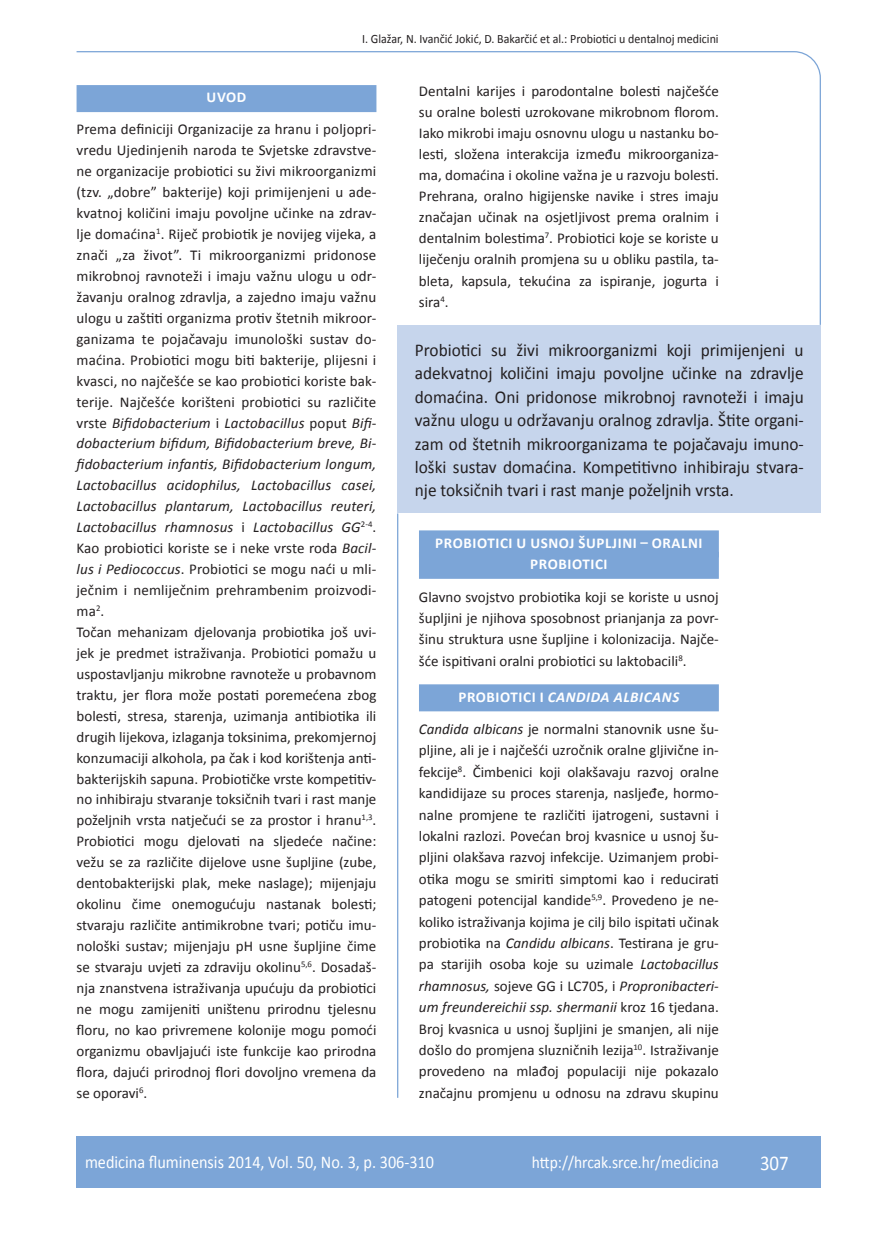
<style>
.page{position:relative;width:872px;height:1234px;background:#fff}
.page>*{position:absolute;margin:0;border:0;box-sizing:border-box;transform-origin:0 0}
.t1{font:21px "Calibri";color:#fff;scale:.9 1}
.t2{font:18px/23.4px "Calibri";color:#231f20;text-align:justify;scale:.96 1}
.t3{font:18px "Calibri";color:#fff;scale:.9 1}
.t4{font:17.25px "Calibri";color:#fff;scale:.9 1}
.t5{font:15px/21px "Calibri";color:#231f20;text-align:justify}
.t6{font:700 15px/21.5px "Calibri";letter-spacing:.04em;color:#fff;text-align:center}
.t7{font:12.75px "Calibri";color:#231f20;scale:.94 1}
.s1{font-style:italic}
.s2{font-weight:700;color:#fff}
.s3{font-weight:700;font-style:italic;color:#fff}
</style>
<div class="page">
<svg style="left:76px;top:51px;width:745px;height:275px"></svg>
<hr style="left:397px;top:513px;width:1px;height:584px;background:#7ca5d7">
<div style="left:77px;top:1135px;width:744px;height:51px;background:#7ca5d7"></div>
<div style="left:77px;top:85px;width:299px;height:27px;background:#7ca5d7"></div>
<div style="left:398px;top:325px;width:423px;height:188px;background:#c6d5ec"></div>
<div style="left:419px;top:530px;width:300px;height:27px;background:#7ca5d7"></div>
<div style="left:419px;top:551px;width:300px;height:27px;background:#7ca5d7"></div>
<div style="left:419px;top:684px;width:300px;height:27px;background:#7ca5d7"></div>
<p class="t7" style="left:362px;top:30px;width:381px">I. Glažar, N. Ivančić Jokić, D. Bakarčić et al.: Probiotici u dentalnoj medicini</p>
<p class="t6" style="left:207px;top:86px;width:41px">UVOD</p>
<p class="t5" style="left:77px;top:118px;width:301px;text-align:left">Prema definiciji Organizacije za hranu i poljopri&shy;vredu Ujedinjenih naroda te Svjetske zdravstve&shy;ne organizacije probiotici su živi mikroorganizmi (tzv. „dobre” bakterije) koji primijenjeni u ade&shy;kvatnoj količini imaju povoljne učinke na zdrav&shy;lje domaćina<sup>1</sup>. Riječ probiotik je novijeg vijeka, a znači „za život”. Ti mikroorganizmi pridonose mikrobnoj ravnoteži i imaju važnu ulogu u odr&shy;žavanju oralnog zdravlja, a zajedno imaju važnu ulogu u zaštiti organizma protiv štetnih mikroor&shy;ganizama te pojačavaju imunološki sustav do&shy;maćina. Probiotici mogu biti bakterije, plijesni i kvasci, no najčešće se kao probiotici koriste bak&shy;terije. Najčešće korišteni probiotici su različite vrste <span class="s1">Bifidobacterium</span> i <span class="s1">Lactobacillus</span> poput <span class="s1">Bifi&shy;dobacterium bifidum, Bifidobacterium breve, Bi&shy;fidobacterium infantis, Bifidobacterium longum, Lactobacillus acidophilus, Lactobacillus casei, Lactobacillus plantarum, Lactobacillus reuteri, Lactobacillus rhamnosus</span> i <span class="s1">Lactobacillus GG</span><sup>2-4</sup>.<br>Kao probiotici koriste se i neke vrste roda <span class="s1">Bacil&shy;lus i Pediococcus</span>. Probiotici se mogu naći u mli&shy;ječnim i nemliječnim prehrambenim proizvodi&shy;ma<sup>2</sup>.<br>Točan mehanizam djelovanja probiotika još uvi&shy;jek je predmet istraživanja. Probiotici pomažu u uspostavljanju mikrobne ravnoteže u probavnom traktu, jer flora može postati poremećena zbog bolesti, stresa, starenja, uzimanja antibiotika ili drugih lijekova, izlaganja toksinima, prekomjernoj konzumaciji alkohola, pa čak i kod korištenja anti&shy;bakterijskih sapuna. Probiotičke vrste kompetitiv&shy;no inhibiraju stvaranje toksičnih tvari i rast manje poželjnih vrsta natječući se za prostor i hranu<sup>1,3</sup>.<br>Probiotici mogu djelovati na sljedeće načine: vežu se za različite dijelove usne šupljine (zube, dentobakterijski plak, meke naslage); mijenjaju okolinu čime onemogućuju nastanak bolesti; stvaraju različite antimikrobne tvari; potiču imu&shy;nološki sustav; mijenjaju pH usne šupljine čime se stvaraju uvjeti za zdraviju okolinu<sup>5,6</sup>. Dosadaš&shy;nja znanstvena istraživanja upućuju da probiotici ne mogu zamijeniti uništenu prirodnu tjelesnu floru, no kao privremene kolonije mogu pomoći organizmu obavljajući iste funkcije kao prirodna flora, dajući prirodnoj flori dovoljno vremena da se oporavi<sup>6</sup>.</p>
<p class="t5" style="left:419px;top:80px;width:301px">Dentalni karijes i parodontalne bolesti najčešće su oralne bolesti uzrokovane mikrobnom florom.<br>Iako mikrobi imaju osnovnu ulogu u nastanku bo&shy;lesti, složena interakcija između mikroorganiza&shy;ma, domaćina i okoline važna je u razvoju bolesti.<br>Prehrana, oralno higijenske navike i stres imaju značajan učinak na osjetljivost prema oralnim i dentalnim bolestima<sup>7</sup>. Probiotici koje se koriste u liječenju oralnih promjena su u obliku pastila, ta&shy;bleta, kapsula, tekućina za ispiranje, jogurta i sira<sup>4</sup>.</p>
<p class="t2" style="left:415px;top:337px;width:406px">Probiotici su živi mikroorganizmi koji primijenjeni u adekvatnoj količini imaju povoljne učinke na zdravlje domaćina. Oni pridonose mikrobnoj ravnoteži i imaju važnu ulogu u održavanju oralnog zdravlja. Štite organi&shy;zam od štetnih mikroorganizama te pojačavaju imuno&shy;loški sustav domaćina. Kompetitivno inhibiraju stvara&shy;nje toksičnih tvari i rast manje poželjnih vrsta.</p>
<p class="t6" style="left:435px;top:531px;width:269px">PROBIOTICI U USNOJ ŠUPLJINI – ORALNI<br>PROBIOTICI</p>
<p class="t5" style="left:419px;top:585px;width:301px;line-height:21.5px">Glavno svojstvo probiotika koji se koriste u usnoj šupljini je njihova sposobnost prianjanja za povr&shy;šinu struktura usne šupljine i kolonizacija. Najče&shy;šće ispitivani oralni probiotici su laktobacili<sup>8</sup>.</p>
<p class="t5" style="left:419px;top:679px;width:301px;line-height:32.4px;text-align:center"><span class="s2">PROBIOTICI I</span> <span class="s3">CANDIDA ALBICANS<br></span><span class="s1">Candida albicans</span> je normalni stanovnik usne šu-</p>
<p class="t5" style="left:419px;top:738px;width:301px;line-height:21.5px">pljine, ali je i najčešći uzročnik oralne gljivične in&shy;fekcije<sup>8</sup>. Čimbenici koji olakšavaju razvoj oralne kandidijaze su proces starenja, nasljeđe, hormo&shy;nalne promjene te različiti ijatrogeni, sustavni i lokalni razlozi. Povećan broj kvasnice u usnoj šu&shy;pljini olakšava razvoj infekcije. Uzimanjem probi&shy;otika mogu se smiriti simptomi kao i reducirati patogeni potencijal kandide<sup>5,9</sup>. Provedeno je ne&shy;koliko istraživanja kojima je cilj bilo ispitati učinak probiotika na <span class="s1">Candidu albicans</span>. Testirana je gru&shy;pa starijih osoba koje su uzimale <span class="s1">Lactobacillus rhamnosus,</span> sojeve GG i LC705, i <span class="s1">Propronibacteri&shy;um freundereichii ssp. shermanii</span> kroz 16 tjedana.<br>Broj kvasnica u usnoj šupljini je smanjen, ali nije došlo do promjena sluzničnih lezija<sup>10</sup>. Istraživanje provedeno na mlađoj populaciji nije pokazalo značajnu promjenu u odnosu na zdravu skupinu</p>
<p class="t3" style="left:85px;top:1150px;width:389px">medicina fluminensis 2014, Vol. 50, No. 3, p. 306-310</p>
<p class="t4" style="left:532px;top:1151px;width:209px">http://hrcak.srce.hr/medicina</p>
<h1 class="t1" style="left:760px;top:1149px;width:33px">307</h1>
</div>
